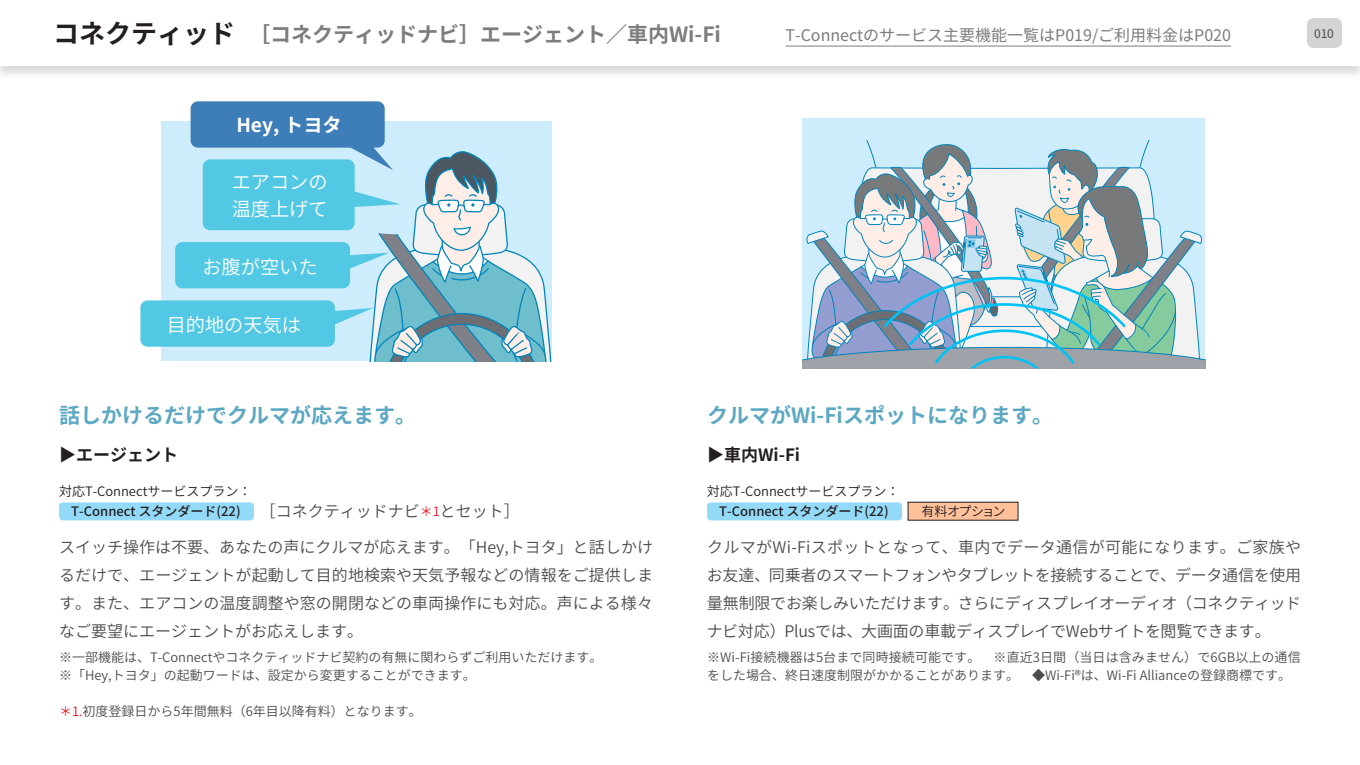
<style>
.page{position:relative;width:1360px;height:765px;background:#fff}
.page>*{position:absolute;margin:0;border:0;box-sizing:border-box;transform-origin:0 0}
.t1{font:700 21px "Noto Sans CJ Kjp";color:#5ca8c3}
.t2{font:700 21px "Noto Sans CJ Kjp";color:#7d7c7e}
.t3{font:600 19.2px/27.3px "Noto Sans CJ Kjp";color:#fff}
.t4{font:700 19.2px "Noto Sans CJ Kjp";color:#fff}
.t5{font:700 17px "Noto Sans CJ Kjp";color:#241f1f}
.t6{font:600 16px/28px "Noto Sans CJ Kjp";letter-spacing:-.005em;color:#4e4b4c;text-align:justify}
.t7{font:16px "Noto Sans CJ Kjp";color:#7d7c7e}
.t8{font:600 13px/18px "Noto Sans CJ Kjp";color:#4e4b4c}
.t9{font:600 13px/20.5px "Noto Sans CJ Kjp";color:#241f1f}
.t10{font:500 13px "Noto Sans CJ Kjp";color:#241f1f}
.t11{font:600 13px "Noto Sans CJ Kjp";letter-spacing:-.075em;color:#241f1f}
.t12{font:12px "Noto Sans CJ Kjp";color:#4e4b4c}
.s1{font-size:26px;color:#241f1f}
.s2{font-weight:500}
.s3{font-size:16px;color:#4e4b4c}
.s4{color:#ef1923}
</style>
<div class="page">
<div style="left:803px;top:118px;width:402px;height:250px;background:#cdedfc"></div>
<svg style="left:803px;top:140px;width:402px;height:228px"></svg>
<div style="left:161px;top:121px;width:390px;height:240px;background:#cdedfc"></div>
<div style="left:191px;top:101px;width:194px;height:47px;background:#3d7db8;border-radius:7px"></div>
<div style="left:203px;top:159px;width:152px;height:71px;background:#53c8e4;border-radius:7px"></div>
<div style="left:175px;top:242px;width:175px;height:46px;background:#53c8e4;border-radius:7px"></div>
<div style="left:140px;top:300px;width:195px;height:47px;background:#53c8e4;border-radius:7px"></div>
<svg style="left:321px;top:144px;width:230px;height:217px"></svg>
<div style="left:59px;top:502px;width:195px;height:18px;background:#93daf8;border-radius:4px"></div>
<div style="left:707px;top:502px;width:195px;height:18px;background:#93daf8;border-radius:4px"></div>
<div style="left:908px;top:502px;width:110px;height:18px;background:#ffc09a"></div>
<div style="left:0;top:0;width:1360px;height:80px;background:#241f1f;opacity:.15"></div>
<div style="left:0;top:0;width:1360px;height:66px;background:#fff"></div>
<div style="left:1307px;top:18px;width:35px;height:30px;background:#d5d4d5;border-radius:7px"></div>
<hr style="left:786px;top:46px;width:445px;height:1px;background:#7d7c7e">
<h1 class="t2" style="left:53px;top:23px;width:670px"><span class="s1">コネクティッド</span> ［コネクティッドナビ］エージェント／車内Wi-Fi</h1>
<p class="t7" style="left:786px;top:26px;width:447px">T-Connectのサービス主要機能一覧はP019/ご利用料金はP020</p>
<p class="t12" style="left:1314px;top:26px;width:21px">010</p>
<p class="t4" style="left:236px;top:114px;width:107px">Hey, トヨタ</p>
<p class="t3" style="left:232px;top:168px;width:97px">エアコンの温度上げて</p>
<p class="t3" style="left:202px;top:253px;width:117px">お腹が空いた</p>
<p class="t3" style="left:167px;top:312px;width:136px">目的地の天気は</p>
<h1 class="t1" style="left:59px;top:404px;width:358px">話しかけるだけでクルマが応えます。</h1>
<p class="t5" style="left:59px;top:446px;width:120px">▶エージェント</p>
<p class="t9" style="left:71px;top:481px;width:450px;text-indent:-12px">対応T-Connectサービスプラン：<br><span class="s2">T-Connect スタンダード(22)</span> <span class="s3">［コネクティッドナビ</span><span class="s4">＊1</span><span class="s3">とセット］</span></p>
<p class="t6" style="left:59px;top:533px;width:596px">スイッチ操作は不要、あなたの声にクルマが応えます。「Hey,トヨタ」と話しかけるだけで、エージェントが起動して目的地検索や天気予報などの情報をご提供します。また、エアコンの温度調整や窓の開閉などの車両操作にも対応。声による様々なご要望にエージェントがお応えします。</p>
<p class="t8" style="left:59px;top:648px;width:545px">※一部機能は、T-Connectやコネクティッドナビ契約の有無に関わらずご利用いただけます。※「Hey,トヨタ」の起動ワードは、設定から変更することができます。</p>
<p class="t8" style="left:59px;top:702px;width:364px"><span class="s4">＊1.</span>初度登録日から5年間無料（6年目以降有料）となります。</p>
<h1 class="t1" style="left:707px;top:404px;width:348px">クルマがWi-Fiスポットになります。</h1>
<p class="t5" style="left:707px;top:446px;width:95px">▶車内Wi-Fi</p>
<p class="t9" style="left:707px;top:481px;width:194px">対応T-Connectサービスプラン：</p>
<p class="t10" style="left:719px;top:504px;width:171px">T-Connect スタンダード(22)</p>
<p class="t11" style="left:921px;top:504px;width:85px">有料オプション</p>
<p class="t6" style="left:707px;top:533px;width:596px">クルマがWi-Fiスポットとなって、車内でデータ通信が可能になります。ご家族やお友達、同乗者のスマートフォンやタブレットを接続することで、データ通信を使用量無制限でお楽しみいただけます。さらにディスプレイオーディオ（コネクティッドナビ対応）Plusでは、大画面の車載ディスプレイでWebサイトを閲覧できます。</p>
<p class="t8" style="left:707px;top:648px;width:595px">※Wi-Fi接続機器は5台まで同時接続可能です。　※直近3日間（当日は含みません）で6GB以上の通信をした場合、終日速度制限がかかることがあります。　◆Wi-Fi®は、Wi-Fi Allianceの登録商標です。</p>
</div>
